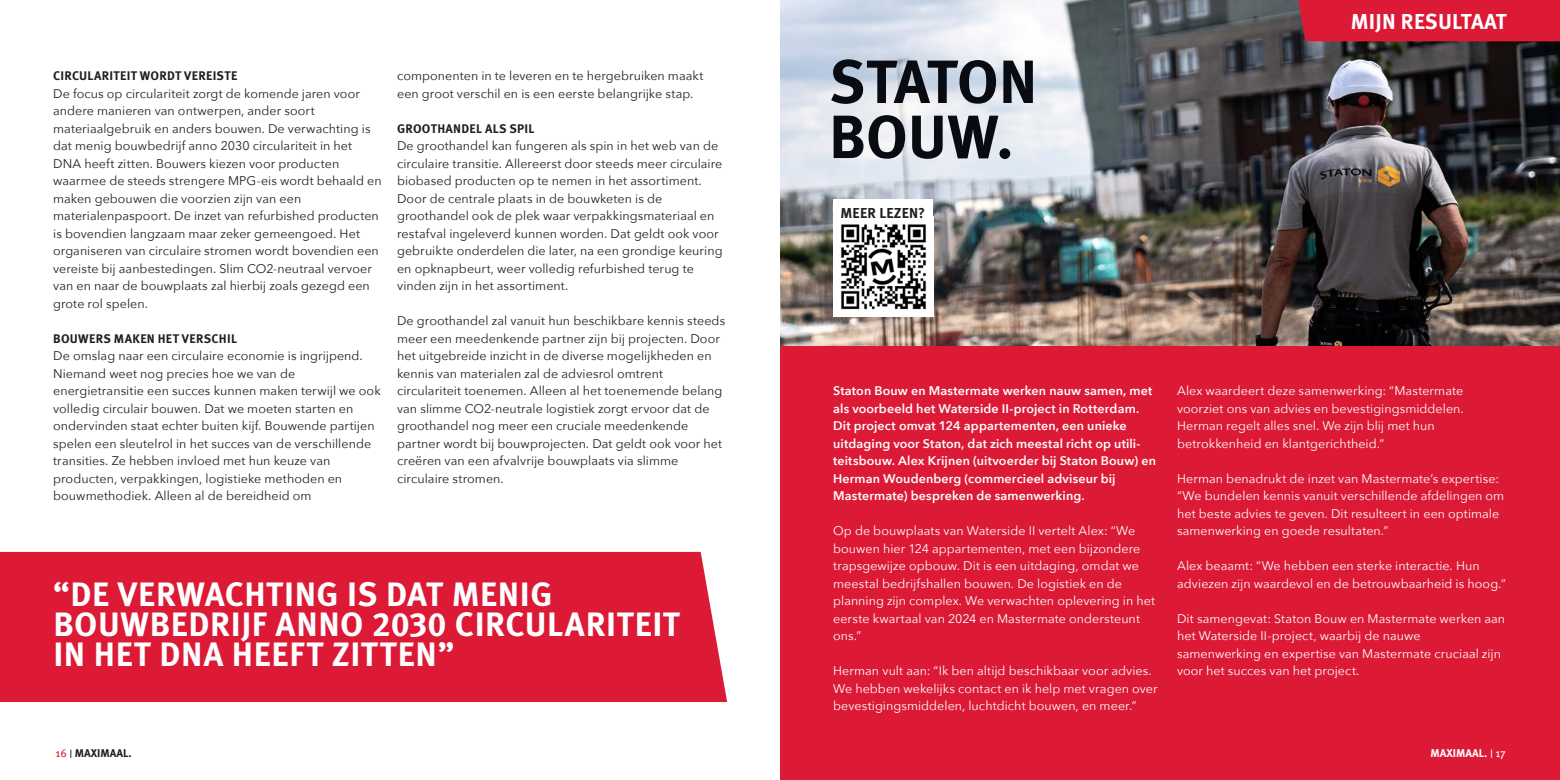
<style>
.page{position:relative;width:1560px;height:780px;background:#fff}
.page>*{position:absolute;margin:0;border:0;box-sizing:border-box;transform-origin:0 0}
.MM-kop_Meta{font:700 61px "Meta OT";letter-spacing:-.005em;color:#080c12}
.MM-kop_Meta-2{font:700 33.75px/30px "Meta OT";letter-spacing:.015em;color:#fff}
.t1{font:700 21.62px "Meta OT";letter-spacing:.01em;color:#fff}
.t2{font:700 14.38px "Meta OT";letter-spacing:.01em;color:#231f20}
.MM-platte_tekst{font:12.5px/17.5px "Avenir Next";letter-spacing:.005em;color:#231f20}
.MM-platte_tekst-2{font:12.5px/17.5px "Avenir Next";letter-spacing:.005em;color:#fff}
.MM-intro_tekst{font:600 12.5px/17.5px "Avenir Next";letter-spacing:.01em;color:#fff}
.MM-tussenkopje{font:700 12.5px "Meta OT";letter-spacing:.02em;color:#231f20}
.t3{font:700 11.25px "Meta OT";color:#fff}
.t4{font:700 11.25px "Meta OT";color:#231f20}
.s1{font-weight:400;color:#dc1a36}
.s2{font-weight:400;font-size:8.5px}
.s3{font-weight:400}
</style>
<div class="page">
<div style="left:780px;top:345px;width:779px;height:435px;background:#dc1a36"></div>
<div style="left:0;top:552px;width:727px;height:150px;background:#dc1a36"></div>
<img style="left:780px;top:0;width:779px;height:345px">
<div style="left:1297px;top:0;width:262px;height:41px;background:#dc1a36"></div>
<div style="left:833px;top:200px;width:99px;height:116px;background:#fff"></div>
<img style="left:841px;top:224px;width:85px;height:86px">
<p class="MM-tussenkopje" style="left:53px;top:68px;width:186px">CIRCULARITEIT WORDT VEREISTE</p>
<p class="MM-platte_tekst" style="left:53px;top:84px;width:330px">De focus op circulariteit zorgt de komende jaren voor andere manieren van ontwerpen, ander soort materiaalgebruik en anders bouwen. De verwachting is dat menig bouwbedrijf anno 2030 circulariteit in het DNA heeft zitten. Bouwers kiezen voor producten waarmee de steeds strengere MPG-eis wordt behaald en maken gebouwen die voorzien zijn van een materialenpaspoort. De inzet van refurbished producten is bovendien langzaam maar zeker gemeengoed. Het organiseren van circulaire stromen wordt bovendien een vereiste bij aanbestedingen. Slim CO2-neutraal vervoer van en naar de bouwplaats zal hierbij zoals gezegd een grote rol spelen.</p>
<p class="MM-tussenkopje" style="left:53px;top:331px;width:185px">BOUWERS MAKEN HET VERSCHIL</p>
<p class="MM-platte_tekst" style="left:53px;top:346px;width:329px">De omslag naar een circulaire economie is ingrijpend.<br>Niemand weet nog precies hoe we van de energietransitie een succes kunnen maken terwijl we ook volledig circulair bouwen. Dat we moeten starten en ondervinden staat echter buiten kijf. Bouwende partijen spelen een sleutelrol in het succes van de verschillende transities. Ze hebben invloed met hun keuze van producten, verpakkingen, logistieke methoden en bouwmethodiek. Alleen al de bereidheid om</p>
<p class="MM-platte_tekst" style="left:397px;top:66px;width:308px">componenten in te leveren en te hergebruiken maakt een groot verschil en is een eerste belangrijke stap.</p>
<p class="MM-tussenkopje" style="left:397px;top:121px;width:139px">GROOTHANDEL ALS SPIL</p>
<p class="MM-platte_tekst" style="left:397px;top:136px;width:327px">De groothandel kan fungeren als spin in het web van de circulaire transitie. Allereerst door steeds meer circulaire biobased producten op te nemen in het assortiment.<br>Door de centrale plaats in de bouwketen is de groothandel ook de plek waar verpakkingsmateriaal en restafval ingeleverd kunnen worden. Dat geldt ook voor gebruikte onderdelen die later, na een grondige keuring en opknapbeurt, weer volledig refurbished terug te vinden zijn in het assortiment.</p>
<p class="MM-platte_tekst" style="left:397px;top:311px;width:329px">De groothandel zal vanuit hun beschikbare kennis steeds meer een meedenkende partner zijn bij projecten. Door het uitgebreide inzicht in de diverse mogelijkheden en kennis van materialen zal de adviesrol omtrent circulariteit toenemen. Alleen al het toenemende belang van slimme CO2-neutrale logistiek zorgt ervoor dat de groothandel nog meer een cruciale meedenkende partner wordt bij bouwprojecten. Dat geldt ook voor het creëren van een afvalvrije bouwplaats via slimme circulaire stromen.</p>
<p class="MM-kop_Meta-2" style="left:53px;top:580px;width:628px">“DE VERWACHTING IS DAT MENIG<br>BOUWBEDRIJF ANNO 2030 CIRCULARITEIT<br>IN HET DNA HEEFT ZITTEN”</p>
<p class="t4" style="left:56px;top:746px;width:78px"><span class="s1">16</span> <span class="s2">|</span> MAXIMAAL.</p>
<p class="MM-kop_Meta" style="left:829px;top:45px;width:210px">STATON</p>
<p class="MM-kop_Meta" style="left:829px;top:100px;width:186px">BOUW.</p>
<p class="t2" style="left:840px;top:204px;width:86px">MEER LEZEN?</p>
<p class="t1" style="left:1350px;top:8px;width:157px">MIJN RESULTAAT</p>
<p class="MM-intro_tekst" style="left:833px;top:382px;width:324px">Staton Bouw en Mastermate werken nauw samen, met als voorbeeld het Waterside II-project in Rotterdam.<br>Dit project omvat 124 appartementen, een unieke uitdaging voor Staton, dat zich meestal richt op utili&shy;teitsbouw. Alex Krijnen (uitvoerder bij Staton Bouw) en Herman Woudenberg (commercieel adviseur bij Mastermate) bespreken de samenwerking.</p>
<p class="MM-platte_tekst-2" style="left:833px;top:521px;width:323px">Op de bouwplaats van Waterside II vertelt Alex: “We bouwen hier 124 appartementen, met een bijzondere trapsgewijze opbouw. Dit is een uitdaging, omdat we meestal bedrijfshallen bouwen. De logistiek en de planning zijn complex. We verwachten oplevering in het eerste kwartaal van 2024 en Mastermate ondersteunt ons.”</p>
<p class="MM-platte_tekst-2" style="left:833px;top:661px;width:326px">Herman vult aan: “Ik ben altijd beschikbaar voor advies.<br>We hebben wekelijks contact en ik help met vragen over bevestigingsmiddelen, luchtdicht bouwen, en meer.”</p>
<p class="MM-platte_tekst-2" style="left:1176px;top:381px;width:288px">Alex waardeert deze samenwerking: “Mastermate voorziet ons van advies en bevestigingsmiddelen.<br>Herman regelt alles snel. We zijn blij met hun betrokkenheid en klantgerichtheid.”</p>
<p class="MM-platte_tekst-2" style="left:1176px;top:469px;width:329px">Herman benadrukt de inzet van Mastermate’s expertise: “We bundelen kennis vanuit verschillende afdelingen om het beste advies te geven. Dit resulteert in een optimale samenwerking en goede resultaten.”</p>
<p class="MM-platte_tekst-2" style="left:1176px;top:556px;width:330px">Alex beaamt: “We hebben een sterke interactie. Hun adviezen zijn waardevol en de betrouwbaarheid is hoog.”</p>
<p class="MM-platte_tekst-2" style="left:1176px;top:609px;width:329px">Dit samengevat: Staton Bouw en Mastermate werken aan het Waterside II-project, waarbij de nauwe samenwerking en expertise van Mastermate cruciaal zijn voor het succes van het project.</p>
<p class="t3" style="left:1430px;top:746px;width:77px">MAXIMAAL. <span class="s2">|</span> <span class="s3">17</span></p>
</div>
